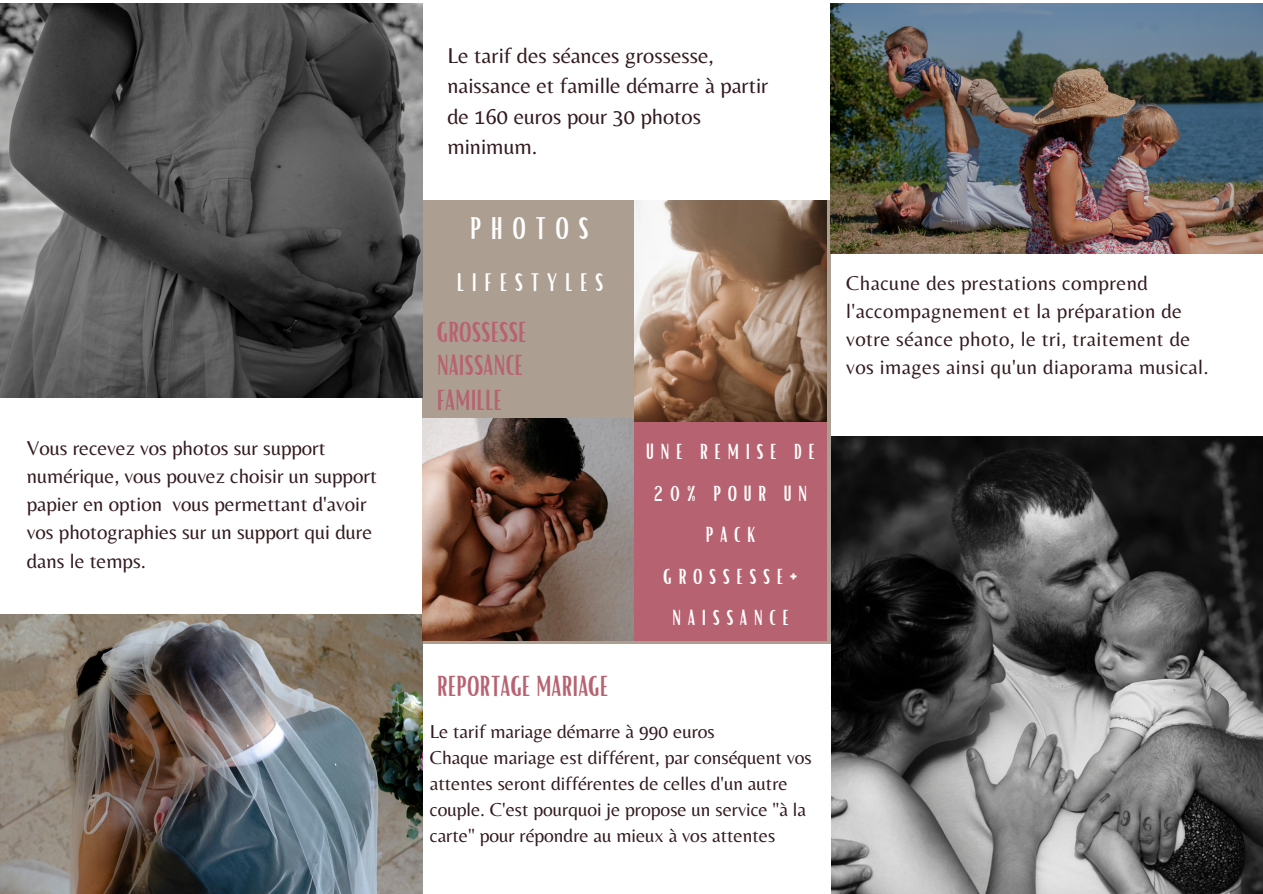
<style>
.page{position:relative;width:1263px;height:894px;background:#fff}
.page>*{position:absolute;margin:0;border:0;box-sizing:border-box;transform-origin:0 0}
.t1{font:30.45px "Bright";letter-spacing:.31em;color:#fff}
.t2{font:28.05px "Bright";color:#b76270}
.t3{font:24.6px "Bright";letter-spacing:.31em;color:#fff}
.t4{font:22.35px/30.3px "Belleza";color:#331b1f}
.t5{font:21.15px/41.4px "Bright";letter-spacing:.31em;color:#fff;text-align:center}
.t6{font:20.85px/28px "Belleza";color:#331b1f}
.t7{font:20.85px/28px "Belleza";letter-spacing:.02em;color:#331b1f}
.t8{font:19.5px/26.1px "Belleza";color:#331b1f}
</style>
<div class="page">
<div style="left:423px;top:200px;width:408px;height:443px;background:#ac9f91"></div>
<img style="left:0;top:614px;width:423px;height:279px">
<img style="left:423px;top:418px;width:211px;height:222px">
<div style="left:634px;top:418px;width:192px;height:222px;background:#b76270"></div>
<img style="left:0;top:4px;width:423px;height:393px">
<img style="left:634px;top:200px;width:192px;height:221px">
<img style="left:831px;top:436px;width:431px;height:457px">
<img style="left:830px;top:4px;width:432px;height:249px">
<p class="t6" style="left:27px;top:433px;width:351px">Vous recevez vos photos sur support numérique, vous pouvez choisir un support papier en option vous permettant d'avoir vos photographies sur un support qui dure dans le temps.</p>
<p class="t4" style="left:447px;top:40px;width:322px">Le tarif des séances grossesse, naissance et famille démarre à partir de 160 euros pour 30 photos minimum.</p>
<h1 class="t1" style="left:470px;top:209px;width:120px">PHOTOS</h1>
<p class="t3" style="left:457px;top:266px;width:148px">LIFESTYLES</p>
<h2 class="t2" style="left:437px;top:314px;width:91px">GROSSESSE</h2>
<h2 class="t2" style="left:437px;top:346px;width:88px">NAISSANCE</h2>
<h2 class="t2" style="left:437px;top:382px;width:67px">FAMILLE</h2>
<p class="t5" style="left:646px;top:430px;width:170px">UNE REMISE DE<br>20% POUR UN<br>PACK<br>GROSSESSE+<br>NAISSANCE</p>
<h2 class="t2" style="left:437px;top:667px;width:173px">REPORTAGE MARIAGE</h2>
<p class="t8" style="left:430px;top:717px;width:383px">Le tarif mariage démarre à 990 euros<br>Chaque mariage est différent, par conséquent vos attentes seront différentes de celles d'un autre couple. C'est pourquoi je propose un service "à la carte" pour répondre au mieux à vos attentes</p>
<p class="t7" style="left:846px;top:268px;width:364px">Chacune des prestations comprend l'accompagnement et la préparation de votre séance photo, le tri, traitement de vos images ainsi qu'un diaporama musical.</p>
</div>
